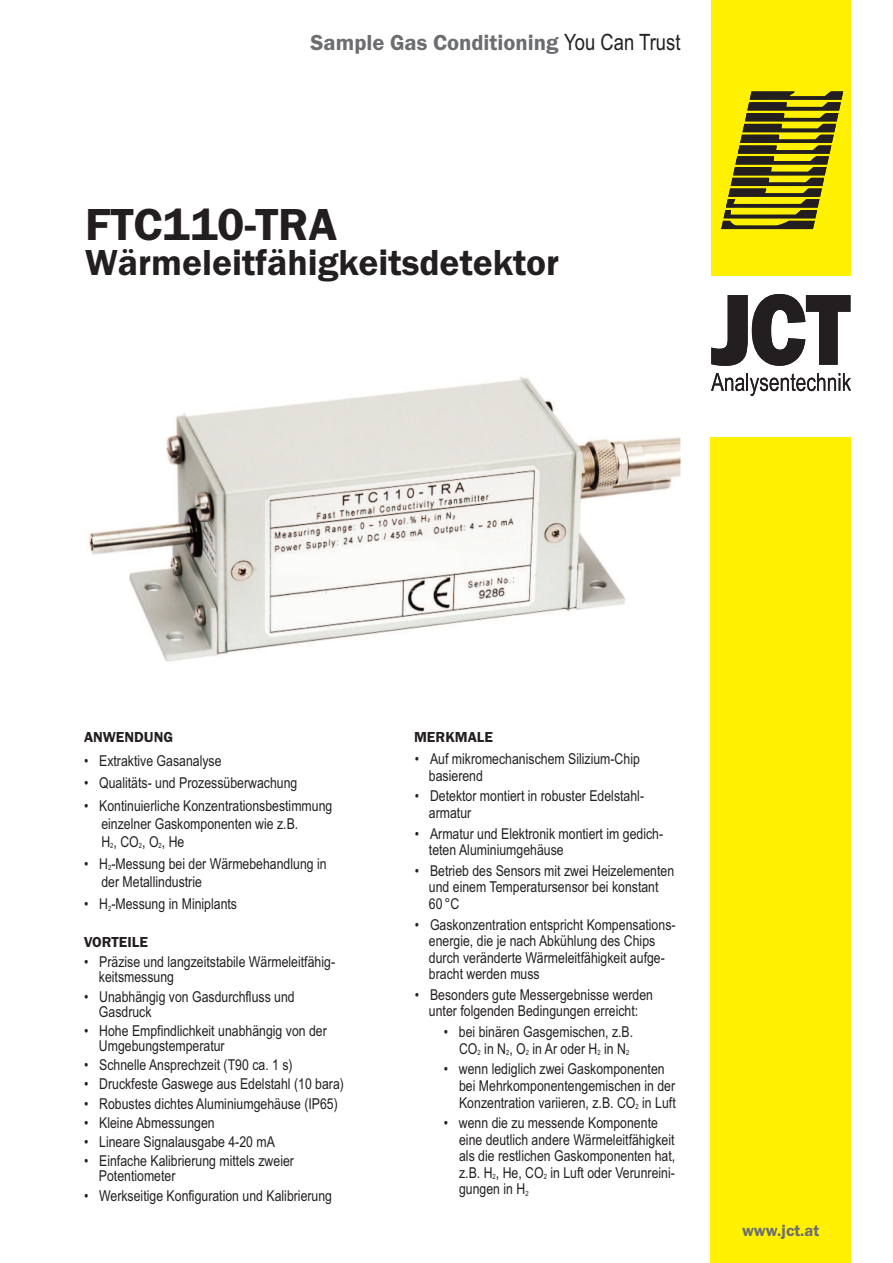
<style>
.page{position:relative;width:893px;height:1263px;background:#fff}
.page>*{position:absolute;margin:0;border:0;box-sizing:border-box;transform-origin:0 0}
.t1{font:600 46.5px "Franklin Gothic";color:#231f20}
.t2{font:600 37.5px "Franklin Gothic";color:#231f20}
.t3{font:600 22.5px "Franklin Gothic";color:#6c6d70}
.t4{font:600 16.5px "Franklin Gothic";color:#6c6d70}
.t5{font:15px/16.5px "Arial Narrow";color:#231f20}
.t6{font:600 15px "Franklin Gothic";color:#231f20}
.s1{font-family:"Arial Narrow";font-weight:400;color:#231f20}
</style>
<div class="page">
<div style="left:711px;top:0;width:139px;height:275px;background:#fff101"></div>
<div style="left:710px;top:437px;width:140px;height:825px;background:#fff101"></div>
<svg style="left:721px;top:91px;width:122px;height:138px"></svg>
<svg style="left:711px;top:294px;width:139px;height:72px"></svg>
<svg style="left:711px;top:373px;width:139px;height:23px"></svg>
<img style="left:88px;top:376px;width:593px;height:286px">
<h3 class="t3" style="left:311px;top:29px;width:371px">Sample Gas Conditioning <span class="s1">You Can Trust</span></h3>
<h1 class="t1" style="left:85px;top:196px;width:254px">FTC110-TRA</h1>
<h2 class="t2" style="left:85px;top:240px;width:476px">Wärmeleitfähigkeitsdetektor</h2>
<p class="t6" style="left:84px;top:728px;width:90px">ANWENDUNG</p>
<p class="t5" style="left:84px;top:753px;width:139px">• Extraktive Gasanalyse</p>
<p class="t5" style="left:84px;top:775px;width:215px">• Qualitäts- und Prozessüberwachung</p>
<p class="t5" style="left:101px;top:796px;width:232px;line-height:18px;text-indent:-17px">• Kontinuierliche Konzentrationsbestimmung einzelner Gaskomponenten wie z.B.<br>H<sub>2</sub>, CO<sub>2</sub>, O<sub>2</sub>, He</p>
<p class="t5" style="left:101px;top:855px;width:227px;line-height:18px;text-indent:-17px">• H<sub>2</sub>-Messung bei der Wärmebehandlung in der Metallindustrie</p>
<p class="t5" style="left:84px;top:896px;width:155px">• H<sub>2</sub>-Messung in Miniplants</p>
<p class="t6" style="left:84px;top:933px;width:65px">VORTEILE</p>
<p class="t5" style="left:99px;top:955px;width:238px;line-height:15px;text-indent:-15px">• Präzise und langzeitstabile Wärmeleitfähig&shy;keitsmessung</p>
<p class="t5" style="left:99px;top:989px;width:197px;line-height:15px;text-indent:-15px">• Unabhängig von Gasdurchfluss und<br>Gasdruck</p>
<p class="t5" style="left:99px;top:1023px;width:229px;line-height:15px;text-indent:-15px">• Hohe Empfindlichkeit unabhängig von der<br>Umgebungstemperatur</p>
<p class="t5" style="left:84px;top:1057px;width:210px">• Schnelle Ansprechzeit (T90 ca. 1 s)</p>
<p class="t5" style="left:84px;top:1076px;width:261px">• Druckfeste Gaswege aus Edelstahl (10 bara)</p>
<p class="t5" style="left:84px;top:1095px;width:255px">• Robustes dichtes Aluminiumgehäuse (IP65)</p>
<p class="t5" style="left:84px;top:1114px;width:132px">• Kleine Abmessungen</p>
<p class="t5" style="left:84px;top:1134px;width:192px">• Lineare Signalausgabe 4-20 mA</p>
<p class="t5" style="left:99px;top:1154px;width:197px;line-height:15px;text-indent:-15px">• Einfache Kalibrierung mittels zweier<br>Potentiometer</p>
<p class="t5" style="left:84px;top:1187px;width:250px">• Werkseitige Konfiguration und Kalibrierung</p>
<p class="t6" style="left:414px;top:728px;width:80px">MERKMALE</p>
<p class="t5" style="left:429px;top:751px;width:212px;text-indent:-14px">• Auf mikromechanischem Silizium-Chip basierend</p>
<p class="t5" style="left:429px;top:788px;width:217px;text-indent:-14px">• Detektor montiert in robuster Edelstahl&shy;armatur</p>
<p class="t5" style="left:429px;top:825px;width:236px;text-indent:-14px">• Armatur und Elektronik montiert im gedich&shy;teten Aluminiumgehäuse</p>
<p class="t5" style="left:429px;top:862px;width:247px;text-indent:-14px">• Betrieb des Sensors mit zwei Heizelementen und einem Temperatursensor bei konstant<br>60 °C</p>
<p class="t5" style="left:429px;top:916px;width:248px;text-indent:-14px">• Gaskonzentration entspricht Kompensations&shy;energie, die je nach Abkühlung des Chips durch veränderte Wärmeleitfähigkeit aufge&shy;bracht werden muss</p>
<p class="t5" style="left:415px;top:986px;width:240px;text-align:center">• Besonders gute Messergebnisse werden unter folgenden Bedingungen erreicht:</p>
<p class="t5" style="left:444px;top:1024px;width:191px;text-align:right">• bei binären Gasgemischen, z.B.<br>CO<sub>2</sub> in N<sub>2</sub>, O<sub>2</sub> in Ar oder H<sub>2</sub> in N<sub>2</sub></p>
<p class="t5" style="left:459px;top:1061px;width:218px;text-indent:-15px">• wenn lediglich zwei Gaskomponenten bei Mehrkomponentengemischen in der<br>Konzentration variieren, z.B. CO<sub>2</sub> in Luft</p>
<p class="t5" style="left:459px;top:1115px;width:218px;text-indent:-15px">• wenn die zu messende Komponente eine deutlich andere Wärmeleitfähigkeit als die restlichen Gaskomponenten hat, z.B. H<sub>2</sub>, He, CO<sub>2</sub> in Luft oder Verunreini&shy;gungen in H<sub>2</sub></p>
<p class="t4" style="left:742px;top:1221px;width:79px">www.jct.at</p>
</div>
